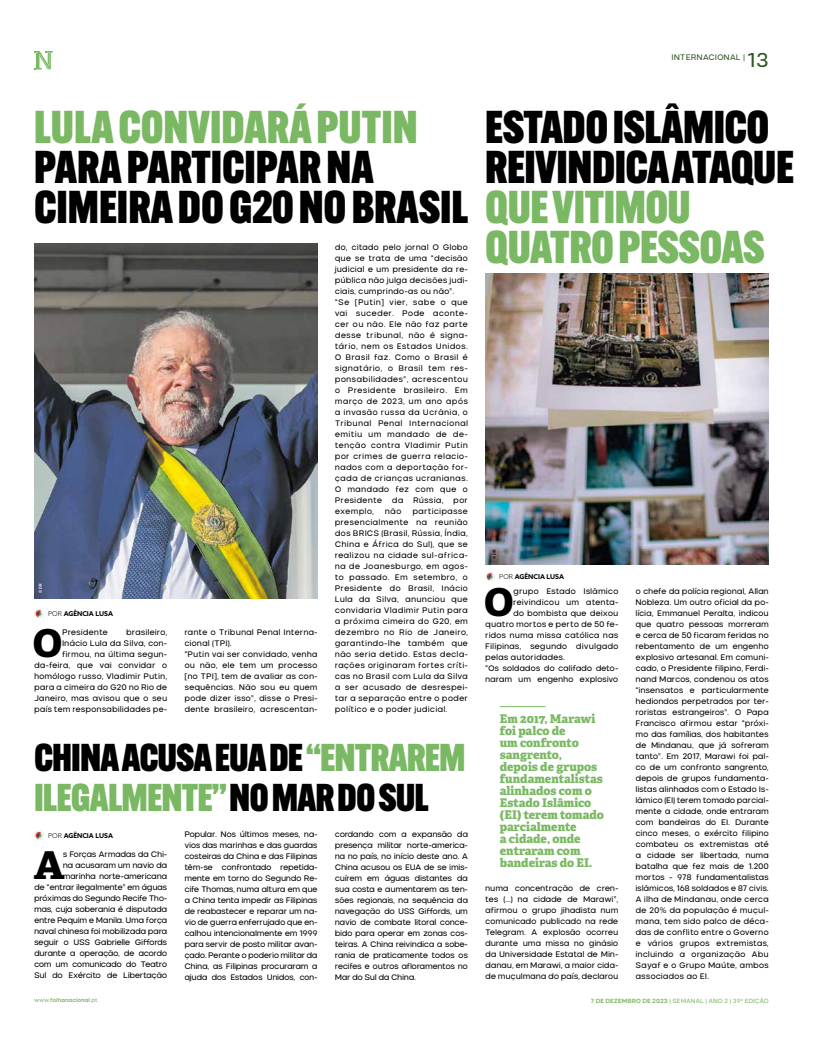
<style>
.page{position:relative;width:820px;height:1049px;background:#fff}
.page>*{position:absolute;margin:0;border:0;box-sizing:border-box;transform-origin:0 0}
.t1{font:900 45px "Alternate Gothic Cond ATF";color:#000}
.t2{font:900 45px "Alternate Gothic Cond ATF";letter-spacing:.01em;color:#7ab863}
.t3{font:800 38.4px "Adelle";color:#000}
.t4{font:900 38px/40px "Alternate Gothic Cond ATF";letter-spacing:-.01em;color:#000}
.t5{font:20px "Nominee";color:#315726}
.t6{font:800 12px/12px "Adelle";color:#7ab863}
.t7{font:8px/11px "Nominee";letter-spacing:-.02em;color:#000;text-align:justify}
.t8{font:8px/11px "Nominee";letter-spacing:.01em;color:#000}
.t9{font:8px/11px "Nominee";letter-spacing:-.06em;color:#000;text-align:right}
.t10{font:8px "Nominee";letter-spacing:-.04em;color:#000}
.t11{font:8px "Nominee";letter-spacing:-.01em;color:#315726}
.t12{font:700 6.7px "Azo Sans";color:#000}
.t13{font:6px "Nominee";letter-spacing:-.01em;color:#7ab863}
.t14{font:700 5.5px "Nominee";letter-spacing:-.015em;color:#7ab863}
.t15{font:600 4px "Articulat CF";color:#fff}
.t16{font:600 4px "Articulat CF";color:#000}
.s1{color:#7ab863}
.s2{font-weight:300}
.s3{font-weight:400}
.s4{font-weight:700}
</style>
<div class="page">
<svg style="left:485px;top:572px;width:9px;height:9px"></svg>
<svg style="left:486px;top:573px;width:6px;height:7px"></svg>
<hr style="left:499px;top:706px;width:46px;height:1px;background:#7ab863">
<img style="left:34px;top:244px;width:283px;height:355px">
<img style="left:485px;top:273px;width:283px;height:292px">
<svg style="left:34px;top:609px;width:10px;height:9px"></svg>
<svg style="left:36px;top:610px;width:5px;height:7px"></svg>
<svg style="left:34px;top:831px;width:10px;height:9px"></svg>
<svg style="left:36px;top:832px;width:5px;height:7px"></svg>
<svg style="left:34px;top:51px;width:19px;height:18px"></svg>
<p class="t11" style="left:671px;top:52px;width:75px">INTERNACIONAL |</p>
<h3 class="t5" style="left:746px;top:48px;width:23px">13</h3>
<h1 class="t1" style="left:485px;top:100px;width:285px">ESTADO ISLÂMICO</h1>
<h1 class="t1" style="left:485px;top:140px;width:309px">REIVINDICA ATAQUE</h1>
<h1 class="t1" style="left:34px;top:180px;width:657px">CIMEIRA DO G20 NO BRASIL <span class="s1">QUE VITIMOU</span></h1>
<h1 class="t2" style="left:485px;top:220px;width:280px">QUATRO PESSOAS</h1>
<h1 class="t2" style="left:34px;top:100px;width:384px">LULA CONVIDARÁ PUTIN</h1>
<h1 class="t1" style="left:34px;top:140px;width:340px">PARA PARTICIPAR NA</h1>
<p class="t8" style="left:334px;top:241px;width:135px">do, citado pelo jornal O Globo que se trata de uma “decisão judicial e um presidente da re&shy;pública não julga decisões judi&shy;ciais, cumprindo-as ou não”. “Se [Putin] vier, sabe o que vai suceder. Pode aconte&shy;cer ou não. Ele não faz parte desse tribunal, não é signa&shy;tário, nem os Estados Unidos.<br>O Brasil faz. Como o Brasil é signatário, o Brasil tem res&shy;ponsabilidades”, acrescentou o Presidente brasileiro. Em março de 2023, um ano após a invasão russa da Ucrânia, o<br>Tribunal Penal Internacional emitiu um mandado de de&shy;tenção contra Vladimir Putin por crimes de guerra relacio&shy;nados com a deportação for&shy;çada de crianças ucranianas.<br>O mandado fez com que o<br>Presidente da Rússia, por exemplo,</p>
<p class="t7" style="left:334px;top:505px;width:135px;text-indent:78px">participasse presencialmente na reunião dos BRICS (Brasil, Rússia, Índia, China e África do Sul), que se realizou na cidade sul-africa&shy;na de Joanesburgo, em agos&shy;to passado. Em setembro, o Presidente do Brasil, Inácio Lula da Silva, anunciou que convidaria Vladimir Putin para a próxima cimeira do G20, em dezembro no Rio de Janeiro, garantindo-lhe também que não seria detido. Estas decla&shy;rações originaram fortes críti&shy;cas no Brasil com Lula da Silva a ser acusado de desrespei&shy;tar a separação entre o poder político e o poder judicial.</p>
<p class="t7" style="left:385px;top:505px;width:18px">não</p>
<p class="t16" style="left:491px;top:559px;width:11px;rotate:-90deg">© DR</p>
<p class="t12" style="left:499px;top:572px;width:66px"><span class="s2">POR</span> AGÊNCIA LUSA</p>
<p class="t15" style="left:37px;top:593px;width:11px;rotate:-90deg">© DR</p>
<h2 class="t3" style="left:484px;top:578px;width:30px">O</h2>
<p class="t7" style="left:513px;top:586px;width:107px">grupo Estado Islâmico</p>
<p class="t7" style="left:635px;top:586px;width:135px">o chefe da polícia regional, Allan Nobleza. Um outro oficial da po&shy;lícia, Emmanuel Peralta, indicou que quatro pessoas morreram e cerca de 50 ficaram feridas no rebentamento de um engenho explosivo artesanal. Em comuni&shy;cado, o Presidente filipino, Ferdi&shy;nand Marcos, condenou os atos “insensatos e particularmente hediondos perpetrados por ter&shy;roristas estrangeiros”. O Papa Francisco afirmou estar “próxi&shy;mo das famílias, dos habitantes de Mindanau, que já sofreram tanto”. Em 2017, Marawi foi pal&shy;co de um confronto sangrento, depois de grupos fundamenta&shy;listas alinhados com o Estado Is&shy;lâmico (EI) terem tomado parcial&shy;mente a cidade, onde entraram com bandeiras do EI. Durante cinco meses, o exército filipino combateu os extremistas até a cidade ser libertada, numa batalha que fez mais de 1.200 mortos - 978 fundamentalistas islâmicos, 168 soldados e 87 civis.<br>A ilha de Mindanau, onde cerca de 20% da população é muçul&shy;mana, tem sido palco de déca&shy;das de conflito entre o Governo e vários grupos extremistas, incluindo a organização Abu Sayaf e o Grupo Maúte, ambos associados ao EI.</p>
<p class="t7" style="left:513px;top:597px;width:107px">reivindicou um atenta-</p>
<p class="t7" style="left:513px;top:608px;width:107px">do bombista que deixou</p>
<p class="t7" style="left:485px;top:619px;width:135px">quatro mortos e perto de 50 fe-</p>
<p class="t7" style="left:485px;top:630px;width:135px">ridos numa missa católica nas</p>
<p class="t7" style="left:485px;top:641px;width:135px">Filipinas, segundo divulgado</p>
<p class="t7" style="left:485px;top:652px;width:81px">pelas autoridades.</p>
<p class="t10" style="left:485px;top:664px;width:135px">“Os soldados do califado deto-</p>
<p class="t10" style="left:485px;top:675px;width:135px">naram um engenho explosivo</p>
<p class="t12" style="left:48px;top:609px;width:66px"><span class="s2">POR</span> AGÊNCIA LUSA</p>
<h2 class="t3" style="left:33px;top:618px;width:30px">O</h2>
<p class="t7" style="left:62px;top:626px;width:47px">Presidente</p>
<p class="t7" style="left:34px;top:626px;width:135px;text-align:right">brasileiro,<br>Inácio Lula da Silva, con&shy;firmou, na última segun&shy;da-feira, que vai convidar o homólogo russo, Vladimir Putin, para a cimeira do G20 no Rio de<br>Janeiro, mas avisou que o seu país tem responsabilidades pe-</p>
<p class="t7" style="left:184px;top:626px;width:135px;text-align:left">rante o Tribunal Penal Interna&shy;cional (TPI).<br>“Putin vai ser convidado, venha ou não, ele tem um processo [no TPI], tem de avaliar as con&shy;sequências. Não sou eu quem pode dizer isso”, disse o Presi&shy;dente brasileiro, acrescentan-</p>
<h3 class="t6" style="left:499px;top:712px;width:105px">Em 2017, Marawi foi palco de<br>um confronto sangrento,<br>depois de grupos fundamentalistas alinhados com o<br>Estado Islâmico (EI) terem tomado parcialmente<br>a cidade, onde entraram com bandeiras do EI.</h3>
<p class="t7" style="left:485px;top:883px;width:135px">numa concentração de cren&shy;tes (...) na cidade de Marawi”, afirmou o grupo jihadista num comunicado publicado na rede Telegram. A explosão ocorreu durante uma missa no ginásio da Universidade Estatal de Min&shy;danau, em Marawi, a maior cida&shy;de muçulmana do país, declarou</p>
<h3 class="t4" style="left:34px;top:737px;width:432px">CHINA ACUSA EUA DE <span class="s1">“ENTRAREM<br>ILEGALMENTE”</span> NO MAR DO SUL</h3>
<p class="t12" style="left:48px;top:831px;width:66px"><span class="s2">POR</span> AGÊNCIA LUSA</p>
<p class="t7" style="left:184px;top:828px;width:135px">Popular. Nos últimos meses, na&shy;vios das marinhas e das guardas costeiras da China e das Filipinas têm-se confrontado repetida&shy;mente em torno do Segundo Re&shy;cife Thomas, numa altura em que a China tenta impedir as Filipinas de reabastecer e reparar um na&shy;vio de guerra enferrujado que en&shy;calhou intencionalmente em 1999 para servir de posto militar avan&shy;çado. Perante o poderio militar da China, as Filipinas procuraram a ajuda dos Estados Unidos, con-</p>
<p class="t7" style="left:334px;top:828px;width:135px">cordando com a expansão da presença militar norte-america&shy;na no país, no início deste ano. A China acusou os EUA de se imis&shy;cuírem em águas distantes da sua costa e aumentarem as ten&shy;sões regionais, na sequência da navegação do USS Giffords, um navio de combate litoral conce&shy;bido para operar em zonas cos&shy;teiras. A China reivindica a sobe&shy;rania de praticamente todos os recifes e outros afloramentos no Mar do Sul da China.</p>
<p class="t9" style="left:34px;top:849px;width:135px">s Forças Armadas da Chi-<br>na acusaram um navio da marinha norte-americana<br>de “entrar ilegalmente” em águas próximas do Segundo Recife Tho&shy;mas, cuja soberania é disputada entre Pequim e Manila. Uma força naval chinesa foi mobilizada para seguir o USS Gabrielle Giffords durante a operação, de acordo com um comunicado do Teatro<br>Sul do Exército de Libertação</p>
<h2 class="t3" style="left:34px;top:840px;width:32px">A</h2>
<p class="t14" style="left:34px;top:997px;width:65px"><span class="s3">www.</span>folhanacional<span class="s3">.pt</span></p>
<p class="t13" style="left:590px;top:997px;width:179px"><span class="s4">7 DE DEZEMBRO DE 2023</span> | SEMANAL | ANO 2 | 39<sup>a</sup> EDIÇÃO</p>
</div>
